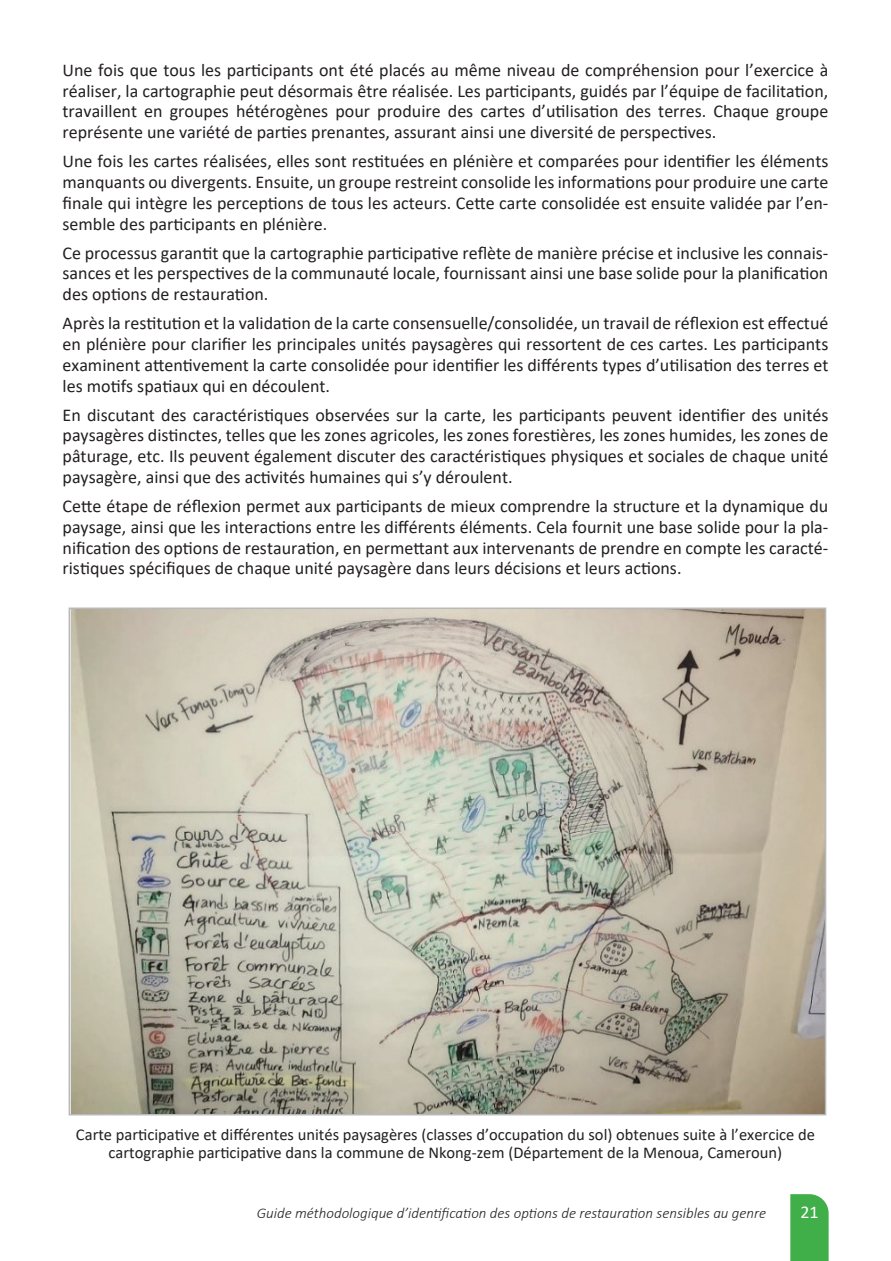
<style>
.page{position:relative;width:891px;height:1261px;background:#fff}
.page>*{position:absolute;margin:0;border:0;box-sizing:border-box;transform-origin:0 0}
.t1{font:18px/20.7px "Calibri";color:#231f20;text-align:justify}
.t2{font:18px "Calibri";color:#fff}
.t3{font:16.5px/17.9px "Calibri";color:#231f20;text-align:center}
.t4{font:italic 300 15px "Calibri";color:#231f20}
</style>
<div class="page">
<div style="left:790px;top:1194px;width:38px;height:66px;background:#40ae49"></div>
<img style="left:72px;top:610px;width:751px;height:502px">
<p class="t1" style="left:63px;top:59px;width:767px">Une fois que tous les participants ont été placés au même niveau de compréhension pour l’exercice à réaliser, la cartographie peut désormais être réalisée. Les participants, guidés par l’équipe de facilitation, travaillent en groupes hétérogènes pour produire des cartes d’utilisation des terres. Chaque groupe représente une variété de parties prenantes, assurant ainsi une diversité de perspectives.</p>
<p class="t1" style="left:63px;top:151px;width:767px">Une fois les cartes réalisées, elles sont restituées en plénière et comparées pour identifier les éléments manquants ou divergents. Ensuite, un groupe restreint consolide les informations pour produire une carte finale qui intègre les perceptions de tous les acteurs. Cette carte consolidée est ensuite validée par l’en&shy;semble des participants en plénière.</p>
<p class="t1" style="left:63px;top:242px;width:767px">Ce processus garantit que la cartographie participative reflète de manière précise et inclusive les connais&shy;sances et les perspectives de la communauté locale, fournissant ainsi une base solide pour la planification des options de restauration.</p>
<p class="t1" style="left:63px;top:312px;width:767px">Après la restitution et la validation de la carte consensuelle/consolidée, un travail de réflexion est effectué en plénière pour clarifier les principales unités paysagères qui ressortent de ces cartes. Les participants examinent attentivement la carte consolidée pour identifier les différents types d’utilisation des terres et les motifs spatiaux qui en découlent.</p>
<p class="t1" style="left:63px;top:404px;width:767px">En discutant des caractéristiques observées sur la carte, les participants peuvent identifier des unités paysagères distinctes, telles que les zones agricoles, les zones forestières, les zones humides, les zones de pâturage, etc. Ils peuvent également discuter des caractéristiques physiques et sociales de chaque unité paysagère, ainsi que des activités humaines qui s’y déroulent.</p>
<p class="t1" style="left:63px;top:495px;width:767px">Cette étape de réflexion permet aux participants de mieux comprendre la structure et la dynamique du paysage, ainsi que les interactions entre les différents éléments. Cela fournit une base solide pour la pla&shy;nification des options de restauration, en permettant aux intervenants de prendre en compte les caracté&shy;ristiques spécifiques de chaque unité paysagère dans leurs décisions et leurs actions.</p>
<p class="t3" style="left:76px;top:1125px;width:740px">Carte participative et différentes unités paysagères (classes d’occupation du sol) obtenues suite à l’exercice de cartographie participative dans la commune de Nkong-zem (Département de la Menoua, Cameroun)</p>
<p class="t4" style="left:257px;top:1203px;width:511px">Guide méthodologique d’identification des options de restauration sensibles au genre</p>
<p class="t2" style="left:800px;top:1199px;width:20px">21</p>
</div>
